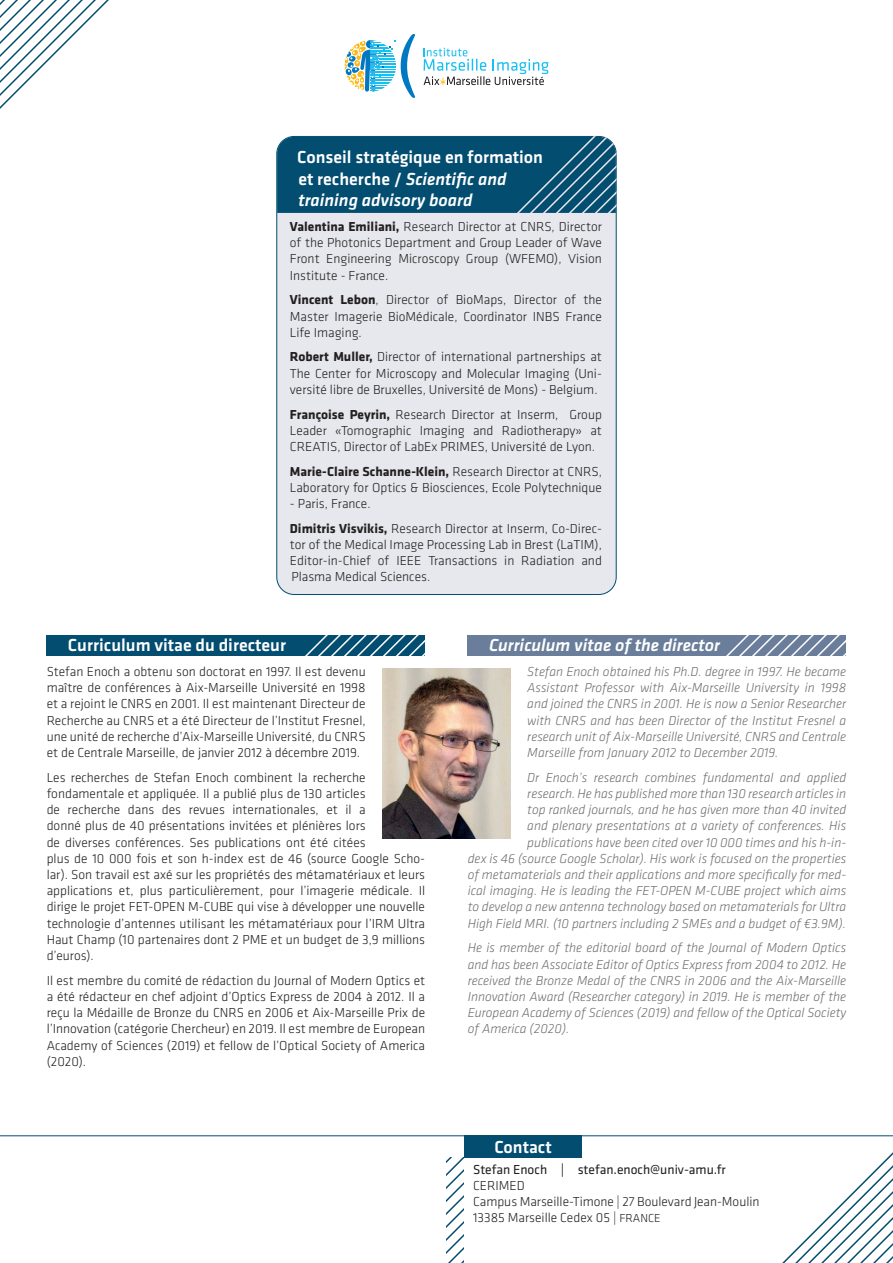
<style>
.page{position:relative;width:893px;height:1263px;background:#fff}
.page>*{position:absolute;margin:0;border:0;box-sizing:border-box;transform-origin:0 0}
.t1{font:500 18px/21.6px "Klavika Basic";color:#fff}
.t2{font:italic 500 18px "Klavika Basic";color:#fff}
.t3{font:300 13.5px/16.2px "Klavika Basic";color:#231f20;text-align:justify}
.t4{font:italic 300 13.5px/16.2px "Klavika Basic";color:#6c6d70;text-align:justify}
.t5{font:13.5px "Klavika Basic";color:#231f20}
.s1{font-style:italic}
.s2{font-weight:700}
.s3{font-size:12px}
</style>
<div class="page">
<svg style="left:0;top:0;width:109px;height:109px"></svg>
<svg style="left:761px;top:1136px;width:132px;height:127px"></svg>
<svg style="left:424px;top:48px;width:125px;height:37px"></svg>
<svg style="left:344px;top:34px;width:71px;height:64px"></svg>
<div style="left:47px;top:636px;width:378px;height:20px;background:#034d71"></div>
<svg style="left:305px;top:636px;width:120px;height:20px"></svg>
<div style="left:468px;top:636px;width:378px;height:20px;background:#6a7d9a"></div>
<svg style="left:726px;top:636px;width:120px;height:20px"></svg>
<div style="left:277px;top:136px;width:339px;height:458px;background:#e6e8ed;border-radius:17px"></div>
<svg style="left:277px;top:136px;width:340px;height:77px;background:#0b5375"></svg>
<img style="left:383px;top:668px;width:127px;height:170px">
<hr style="left:0;top:1135px;width:893px;height:1px;background:#034d71">
<svg style="left:446px;top:1157px;width:17px;height:106px"></svg>
<div style="left:465px;top:1135px;width:117px;height:23px;background:#034d71"></div>
<h1 class="t1" style="left:297px;top:146px;width:247px">Conseil stratégique en formation et recherche / <span class="s1">Scientific and training advisory board</span></h1>
<p class="t3" style="left:290px;top:218px;width:314px"><span class="s2">Valentina Emiliani,</span> Research Director at CNRS, Director of the Photonics Department and Group Leader of Wave Front Engineering Microscopy Group (WFEMO), Vision Institute - France.</p>
<p class="t3" style="left:290px;top:292px;width:314px"><span class="s2">Vincent Lebon</span>, Director of BioMaps, Director of the Master Imagerie BioMédicale, Coordinator INBS France Life Imaging.</p>
<p class="t3" style="left:290px;top:349px;width:314px"><span class="s2">Robert Muller,</span> Director of international partnerships at The Center for Microscopy and Molecular Imaging (Uni&shy;versité libre de Bruxelles, Université de Mons) - Belgium.</p>
<p class="t3" style="left:290px;top:406px;width:314px"><span class="s2">Françoise Peyrin,</span> Research Director at Inserm, Group Leader «Tomographic Imaging and Radiotherapy» at CREATIS, Director of LabEx PRIMES, Université de Lyon.</p>
<p class="t3" style="left:290px;top:463px;width:314px"><span class="s2">Marie-Claire Schanne-Klein,</span> Research Director at CNRS,<br>Laboratory for Optics &amp; Biosciences, Ecole Polytechnique</p>
<p class="t3" style="left:290px;top:491px;width:313px;line-height:24.8px">- Paris, France.<br><span class="s2">Dimitris Visvikis,</span> Research Director at Inserm, Co-Direc-</p>
<p class="t3" style="left:290px;top:536px;width:314px">tor of the Medical Image Processing Lab in Brest (LaTIM), Editor-in-Chief of IEEE Transactions in Radiation and Plasma Medical Sciences.</p>
<h1 class="t1" style="left:68px;top:634px;width:220px">Curriculum vitae du directeur</h1>
<p class="t3" style="left:47px;top:663px;width:321px">Stefan Enoch a obtenu son doctorat en 1997. Il est devenu maître de conférences à Aix-Marseille Université en 1998 et a rejoint le CNRS en 2001. Il est maintenant Directeur de Recherche au CNRS et a été Directeur de l’Institut Fresnel, une unité de recherche d’Aix-Marseille Université, du CNRS et de Centrale Marseille, de janvier 2012 à décembre 2019.</p>
<p class="t3" style="left:47px;top:769px;width:380px;text-align:left">Les recherches de Stefan Enoch combinent la recherche fondamentale et appliquée. Il a publié plus de 130 articles<br>de recherche dans des revues internationales, et il a<br>donné plus de 40 présentations invitées et plénières lors<br>de diverses conférences. Ses publications ont été citées<br>plus de 10 000 fois et son h-index est de 46 (source Google Scho&shy;lar). Son travail est axé sur les propriétés des métamatériaux et leurs applications et, plus particulièrement, pour l’imagerie médicale. Il dirige le projet FET-OPEN M-CUBE qui vise à développer une nouvelle technologie d’antennes utilisant les métamatériaux pour l’IRM Ultra Haut Champ (10 partenaires dont 2 PME et un budget de 3,9 millions d’euros).</p>
<p class="t3" style="left:47px;top:972px;width:380px">Il est membre du comité de rédaction du Journal of Modern Optics et a été rédacteur en chef adjoint d’Optics Express de 2004 à 2012. Il a reçu la Médaille de Bronze du CNRS en 2006 et Aix-Marseille Prix de l’Innovation (catégorie Chercheur) en 2019. Il est membre de European Academy of Sciences (2019) et fellow de l’Optical Society of America (2020).</p>
<h1 class="t2" style="left:489px;top:633px;width:232px">Curriculum vitae of the director</h1>
<p class="t4" style="left:527px;top:663px;width:320px">Stefan Enoch obtained his Ph.D. degree in 1997. He became Assistant Professor with Aix-Marseille University in 1998 and joined the CNRS in 2001. He is now a Senior Researcher with CNRS and has been Director of the Institut Fresnel a research unit of Aix-Marseille Université, CNRS and Centrale Marseille from January 2012 to December 2019.</p>
<p class="t4" style="left:468px;top:769px;width:380px;text-align:right">Dr Enoch’s research combines fundamental and applied<br>research. He has published more than 130 research articles in<br>top ranked journals, and he has given more than 40 invited<br>and plenary presentations at a variety of conferences. His publications have been cited over 10 000 times and his h-in-<br>dex is 46 (source Google Scholar). His work is focused on the properties of metamaterials and their applications and more specifically for med&shy;ical imaging. He is leading the FET-OPEN M-CUBE project which aims to develop a new antenna technology based on metamaterials for Ultra High Field MRI. (10 partners including 2 SMEs and a budget of €3.9M).</p>
<p class="t4" style="left:468px;top:939px;width:380px">He is member of the editorial board of the Journal of Modern Optics and has been Associate Editor of Optics Express from 2004 to 2012. He received the Bronze Medal of the CNRS in 2006 and the Aix-Marseille Innovation Award (Researcher category) in 2019. He is member of the European Academy of Sciences (2019) and fellow of the Optical Society of America (2020).</p>
<h1 class="t1" style="left:494px;top:1136px;width:59px">Contact</h1>
<p class="t5" style="left:473px;top:1160px;width:254px">Stefan Enoch | stefan.enoch@univ-amu.fr</p>
<p class="t3" style="left:473px;top:1177px;width:288px;text-align:left">CERIMED<br>Campus Marseille-Timone | 27 Boulevard Jean-Moulin<br>13385 Marseille Cedex 05 | <span class="s3">FRANCE</span></p>
</div>
